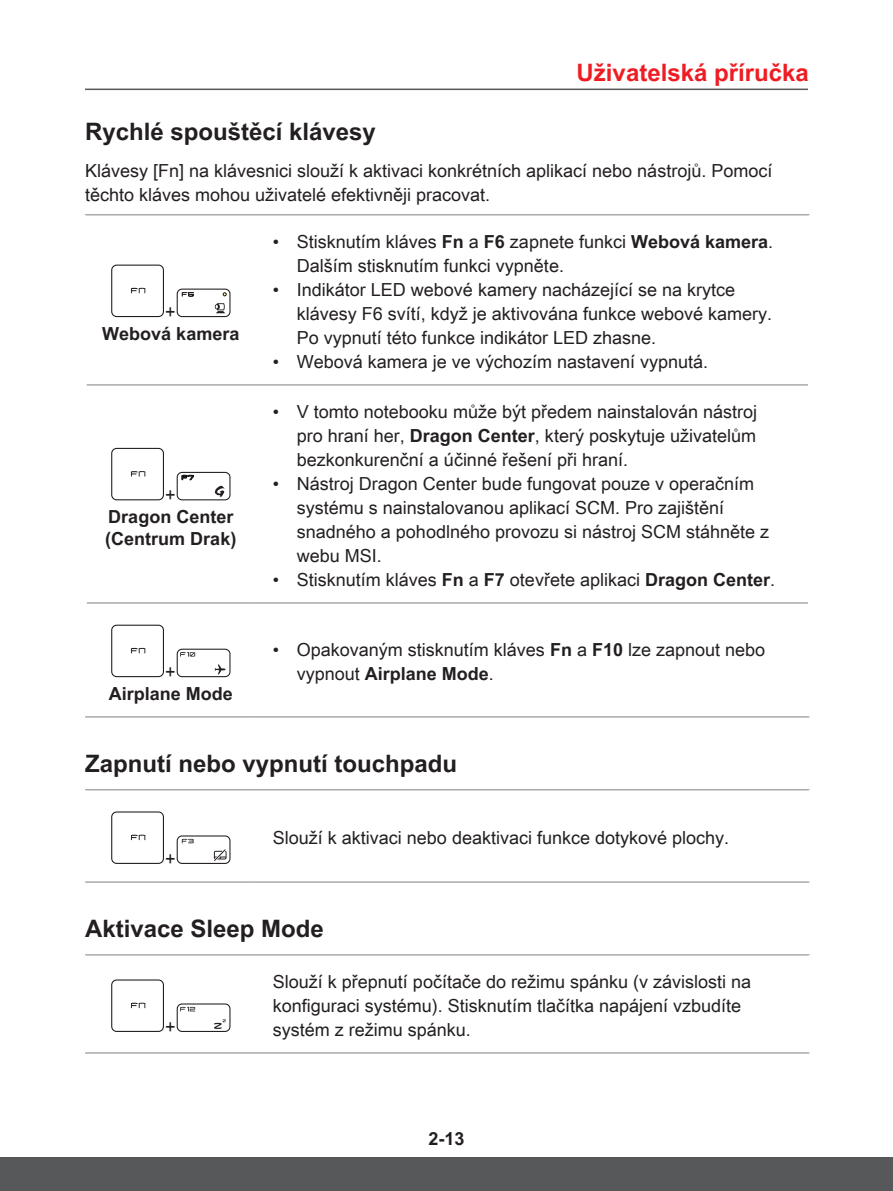
<style>
.page{position:relative;width:893px;height:1191px;background:#fff}
.page>*{position:absolute;margin:0;border:0;box-sizing:border-box;transform-origin:0 0}
.t1{font:700 24px "Arial Unicode MS";color:#231f20}
.t2{font:700 24px "Arial Unicode MS";color:#ee1d23}
.t3{font:18px/24px "Arial Unicode MS";color:#231f20}
.t4{font:700 18px/21.6px "Arial Unicode MS";color:#231f20}
.s1{font-weight:700}
</style>
<div class="page">
<hr style="left:85px;top:89px;width:723px;height:1px;background:#57585a">
<div style="left:0;top:1157px;width:893px;height:34px;background:#57585a"></div>
<hr style="left:85px;top:214px;width:171px;height:1px;background:#a8a9ad">
<hr style="left:256px;top:214px;width:553px;height:1px;background:#a8a9ad">
<hr style="left:87px;top:384px;width:169px;height:2px;background:#a8a9ad">
<hr style="left:256px;top:384px;width:552px;height:2px;background:#a8a9ad">
<hr style="left:87px;top:602px;width:169px;height:1px;background:#a8a9ad">
<hr style="left:256px;top:602px;width:552px;height:1px;background:#a8a9ad">
<hr style="left:85px;top:716px;width:171px;height:1px;background:#a8a9ad">
<hr style="left:256px;top:716px;width:553px;height:1px;background:#a8a9ad">
<div style="left:111px;top:264px;width:53px;height:53px;border:1px solid #231f20;border-radius:5px"></div>
<svg style="left:131px;top:287px;width:14px;height:6px"></svg>
<div style="left:177px;top:288px;width:53px;height:29px;border:1px solid #231f20;border-radius:5px"></div>
<svg style="left:215px;top:303px;width:10px;height:10px"></svg>
<svg style="left:223px;top:292px;width:4px;height:4px"></svg>
<svg style="left:182px;top:292px;width:12px;height:5px"></svg>
<div style="left:111px;top:448px;width:53px;height:52px;border:1px solid #231f20;border-radius:5px"></div>
<svg style="left:131px;top:471px;width:14px;height:5px"></svg>
<div style="left:177px;top:472px;width:53px;height:28px;border:1px solid #231f20;border-radius:5px"></div>
<svg style="left:215px;top:485px;width:10px;height:12px"></svg>
<svg style="left:180px;top:473px;width:15px;height:8px"></svg>
<div style="left:111px;top:624px;width:53px;height:53px;border:1px solid #231f20;border-radius:5px"></div>
<svg style="left:131px;top:647px;width:14px;height:6px"></svg>
<div style="left:177px;top:648px;width:53px;height:29px;border:1px solid #231f20;border-radius:5px"></div>
<svg style="left:180px;top:652px;width:15px;height:5px"></svg>
<svg style="left:215px;top:664px;width:10px;height:10px"></svg>
<hr style="left:85px;top:789px;width:171px;height:1px;background:#a8a9ad">
<hr style="left:256px;top:789px;width:553px;height:1px;background:#a8a9ad">
<hr style="left:85px;top:881px;width:171px;height:1px;background:#a8a9ad">
<hr style="left:256px;top:881px;width:553px;height:1px;background:#a8a9ad">
<div style="left:111px;top:811px;width:53px;height:53px;border:1px solid #231f20;border-radius:5px"></div>
<svg style="left:131px;top:834px;width:14px;height:6px"></svg>
<div style="left:177px;top:835px;width:53px;height:29px;border:1px solid #231f20;border-radius:5px"></div>
<svg style="left:214px;top:849px;width:13px;height:12px"></svg>
<svg style="left:182px;top:838px;width:12px;height:5px"></svg>
<hr style="left:85px;top:954px;width:171px;height:1px;background:#a8a9ad">
<hr style="left:256px;top:954px;width:553px;height:1px;background:#a8a9ad">
<hr style="left:85px;top:1052px;width:171px;height:1px;background:#a8a9ad">
<hr style="left:256px;top:1052px;width:553px;height:1px;background:#a8a9ad">
<div style="left:111px;top:979px;width:53px;height:53px;border:1px solid #231f20;border-radius:5px"></div>
<svg style="left:131px;top:1002px;width:14px;height:6px"></svg>
<div style="left:177px;top:1003px;width:53px;height:29px;border:1px solid #231f20;border-radius:5px"></div>
<svg style="left:180px;top:1006px;width:15px;height:5px"></svg>
<svg style="left:214px;top:1019px;width:12px;height:10px"></svg>
<h1 class="t2" style="left:577px;top:55px;width:234px">Uživatelská příručka</h1>
<h1 class="t1" style="left:85px;top:114px;width:292px">Rychlé spouštěcí klávesy</h1>
<p class="t3" style="left:85px;top:158px;width:689px">Klávesy [Fn] na klávesnici slouží k aktivaci konkrétních aplikací nebo nástrojů. Pomocí těchto kláves mohou uživatelé efektivněji pracovat.</p>
<p class="t3" style="left:165px;top:299px;width:12px">+</p>
<p class="t4" style="left:102px;top:323px;width:139px">Webová kamera</p>
<p class="t3" style="left:165px;top:483px;width:12px">+</p>
<p class="t4" style="left:105px;top:506px;width:133px">Dragon Center (Centrum Drak)</p>
<p class="t3" style="left:165px;top:659px;width:12px">+</p>
<p class="t4" style="left:109px;top:683px;width:126px">Airplane Mode</p>
<p class="t3" style="left:297px;top:229px;width:478px;text-indent:-24px">• Stisknutím kláves <span class="s1">Fn</span> a <span class="s1">F6</span> zapnete funkci <span class="s1">Webová kamera</span>.<br>Dalším stisknutím funkci vypněte.</p>
<p class="t3" style="left:297px;top:277px;width:477px;text-indent:-24px">• Indikátor LED webové kamery nacházející se na krytce klávesy F6 svítí, když je aktivována funkce webové kamery.<br>Po vypnutí této funkce indikátor LED zhasne.</p>
<p class="t3" style="left:273px;top:349px;width:437px">• Webová kamera je ve výchozím nastavení vypnutá.</p>
<p class="t3" style="left:297px;top:399px;width:462px;text-align:justify;text-indent:-24px">• V tomto notebooku může být předem nainstalován nástroj pro hraní her, <span class="s1">Dragon Center</span>, který poskytuje uživatelům bezkonkurenční a účinné řešení při hraní.</p>
<p class="t3" style="left:297px;top:471px;width:474px;text-indent:-24px">• Nástroj Dragon Center bude fungovat pouze v operačním systému s nainstalovanou aplikací SCM. Pro zajištění snadného a pohodlného provozu si nástroj SCM stáhněte z webu MSI.</p>
<p class="t3" style="left:273px;top:567px;width:504px">• Stisknutím kláves <span class="s1">Fn</span> a <span class="s1">F7</span> otevřete aplikaci <span class="s1">Dragon Center</span>.</p>
<p class="t3" style="left:297px;top:637px;width:470px;text-indent:-24px">• Opakovaným stisknutím kláves <span class="s1">Fn</span> a <span class="s1">F10</span> lze zapnout nebo vypnout <span class="s1">Airplane Mode</span>.</p>
<h1 class="t1" style="left:85px;top:746px;width:374px">Zapnutí nebo vypnutí touchpadu</h1>
<p class="t3" style="left:165px;top:846px;width:12px">+</p>
<p class="t3" style="left:273px;top:825px;width:458px">Slouží k aktivaci nebo deaktivaci funkce dotykové plochy.</p>
<h1 class="t1" style="left:85px;top:911px;width:240px">Aktivace Sleep Mode</h1>
<p class="t3" style="left:165px;top:1014px;width:12px">+</p>
<p class="t3" style="left:273px;top:969px;width:480px">Slouží k přepnutí počítače do režimu spánku (v závislosti na konfiguraci systému). Stisknutím tlačítka napájení vzbudíte systém z režimu spánku.</p>
<p class="t4" style="left:428px;top:1128px;width:38px">2-13</p>
</div>
